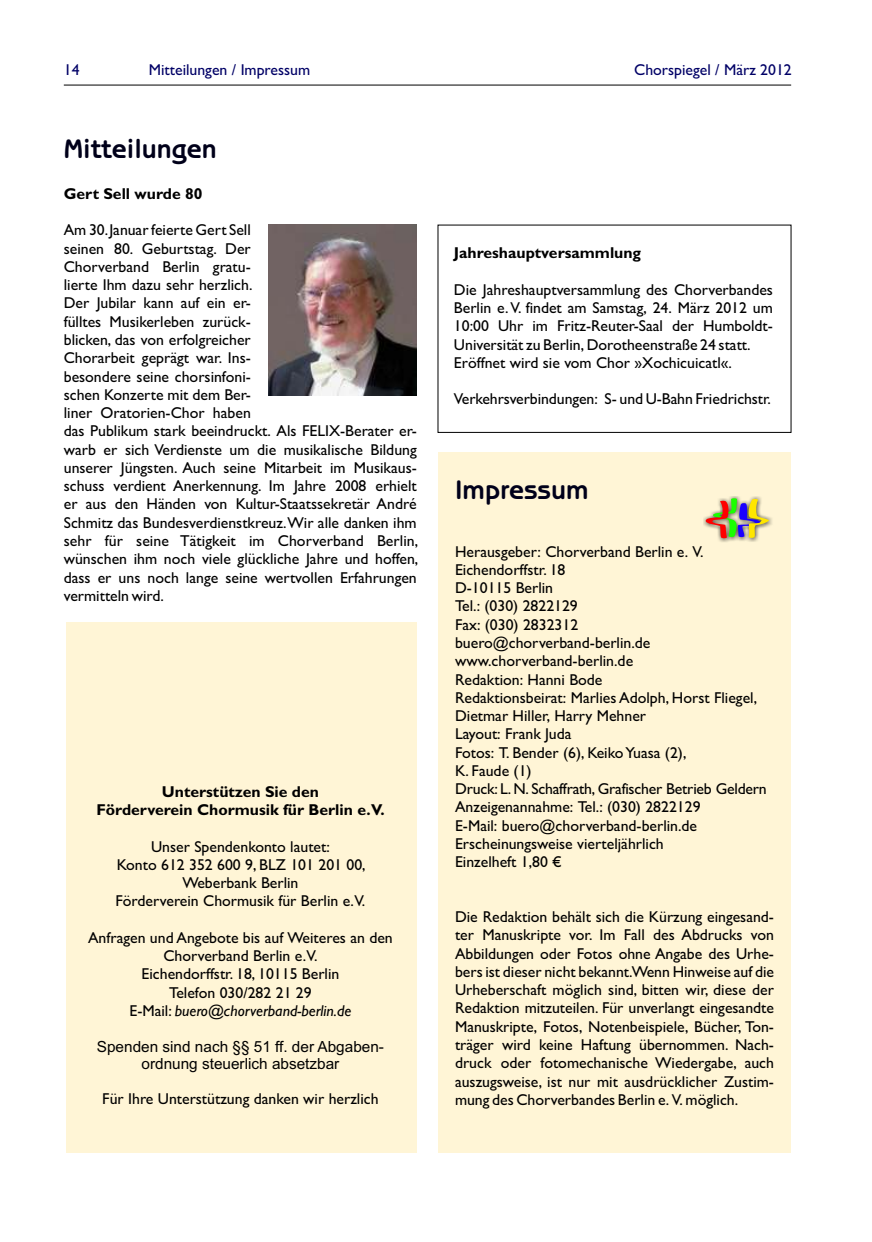
<style>
.page{position:relative;width:872px;height:1242px;background:#fff}
.page>*{position:absolute;margin:0;border:0;box-sizing:border-box;transform-origin:0 0}
.t1{font:700 27px "Benguiat Gothic";color:#00001a}
.t2{font:15.75px/18.3px "Gill Sans";color:#000}
.t3{font:700 15.75px/18.3px "Gill Sans";color:#000;text-align:center}
.t4{font:15.75px "Gill Sans";color:#006}
.t5{font:15.3px/17.1px "Arial";color:#000;text-align:center}
.s1{font-style:italic}
</style>
<div class="page">
<hr style="left:64px;top:85px;width:727px;height:1px;background:#000">
<div style="left:438px;top:452px;width:353px;height:700px;background:#fff5d6"></div>
<img style="left:703px;top:496px;width:69px;height:46px">
<svg style="left:705px;top:498px;width:64px;height:40px"></svg>
<div style="left:66px;top:622px;width:351px;height:530px;background:#fff5d6"></div>
<img style="left:268px;top:224px;width:149px;height:171px">
<p class="t4" style="left:64px;top:64px;width:17px">14</p>
<p class="t4" style="left:149px;top:64px;width:163px">Mitteilungen / Impressum</p>
<p class="t4" style="left:634px;top:64px;width:159px">Chorspiegel / März 2012</p>
<h1 class="t1" style="left:64px;top:132px;width:155px">Mitteilungen</h1>
<p class="t3" style="left:64px;top:186px;width:140px">Gert Sell wurde 80</p>
<p class="t2" style="left:64px;top:223px;width:356px">Am 30.Januar feierte Gert Sell<br>seinen 80. Geburtstag. Der<br>Chorverband Berlin gratu-<br>lierte Ihm dazu sehr herzlich.<br>Der Jubilar kann auf ein er-<br>fülltes Musikerleben zurück-<br>blicken, das von erfolgreicher<br>Chorarbeit geprägt war. Ins-<br>besondere seine chorsinfoni-<br>schen Konzerte mit dem Ber-<br>liner Oratorien-Chor haben<br>das Publikum stark beeindruckt. Als FELIX-Berater er&shy;warb er sich Verdienste um die musikalische Bildung unserer Jüngsten. Auch seine Mitarbeit im Musikaus&shy;schuss verdient Anerkennung. Im Jahre 2008 erhielt er aus den Händen von Kultur-Staatssekretär André Schmitz das Bundesverdienstkreuz.Wir alle danken ihm sehr für seine Tätigkeit im Chorverband Berlin, wünschen ihm noch viele glückliche Jahre und hoffen, dass er uns noch lange seine wertvollen Erfahrungen vermitteln wird.</p>
<p class="t3" style="left:96px;top:784px;width:290px">Unterstützen Sie den<br>Förderverein Chormusik für Berlin e.V.</p>
<p class="t2" style="left:115px;top:838px;width:252px;text-align:center">Unser Spendenkonto lautet:<br>Konto 612 352 600 9, BLZ 101 201 00,<br>Weberbank Berlin<br>Förderverein Chormusik für Berlin e.V.</p>
<p class="t2" style="left:88px;top:930px;width:306px;text-align:center">Anfragen und Angebote bis auf Weiteres an den Chorverband Berlin e.V.<br>Eichendorffstr. 18, 10115 Berlin<br>Telefon 030/282 21 29<br>E-Mail: <span class="s1">buero@chorverband-berlin.de</span></p>
<p class="t5" style="left:97px;top:1039px;width:289px">Spenden sind nach §§ 51 ff. der Abgaben&shy;ordnung steuerlich absetzbar</p>
<p class="t2" style="left:102px;top:1091px;width:278px">Für Ihre Unterstützung danken wir herzlich</p>
<p class="t3" style="left:454px;top:245px;width:189px">Jahreshauptversammlung</p>
<p class="t2" style="left:454px;top:282px;width:320px">Die Jahreshauptversammlung des Chorverbandes Berlin e.V. findet am Samstag, 24. März 2012 um 10:00 Uhr im Fritz-Reuter-Saal der Humboldt-Universität zu Berlin, Dorotheenstraße 24 statt.<br>Eröffnet wird sie vom Chor »Xochicuicatl«.</p>
<p class="t2" style="left:454px;top:391px;width:318px">Verkehrsverbindungen: S- und U-Bahn Friedrichstr.</p>
<h1 class="t1" style="left:455px;top:474px;width:135px">Impressum</h1>
<p class="t2" style="left:455px;top:544px;width:313px">Herausgeber: Chorverband Berlin e. V.<br>Eichendorffstr. 18<br>D-10115 Berlin<br>Tel.: (030) 2822129<br>Fax: (030) 2832312 buero@chorverband-berlin.de www.chorverband-berlin.de<br>Redaktion: Hanni Bode<br>Redaktionsbeirat: Marlies Adolph, Horst Fliegel,<br>Dietmar Hiller, Harry Mehner<br>Layout: Frank Juda<br>Fotos: T. Bender (6), Keiko Yuasa (2),<br>K. Faude (1)<br>Druck: L. N. Schaffrath, Grafischer Betrieb Geldern<br>Anzeigenannahme: Tel.: (030) 2822129<br>E-Mail: buero@chorverband-berlin.de<br>Erscheinungsweise vierteljährlich<br>Einzelheft 1,80 €</p>
<p class="t2" style="left:455px;top:909px;width:320px;text-align:justify">Die Redaktion behält sich die Kürzung eingesand&shy;ter Manuskripte vor. Im Fall des Abdrucks von Abbildungen oder Fotos ohne Angabe des Urhe&shy;bers ist dieser nicht bekannt.Wenn Hinweise auf die Urheberschaft möglich sind, bitten wir, diese der Redaktion mitzuteilen. Für unverlangt eingesandte Manuskripte, Fotos, Notenbeispiele, Bücher, Ton&shy;träger wird keine Haftung übernommen. Nach&shy;druck oder fotomechanische Wiedergabe, auch auszugsweise, ist nur mit ausdrücklicher Zustim&shy;mung des Chorverbandes Berlin e. V. möglich.</p>
</div>
